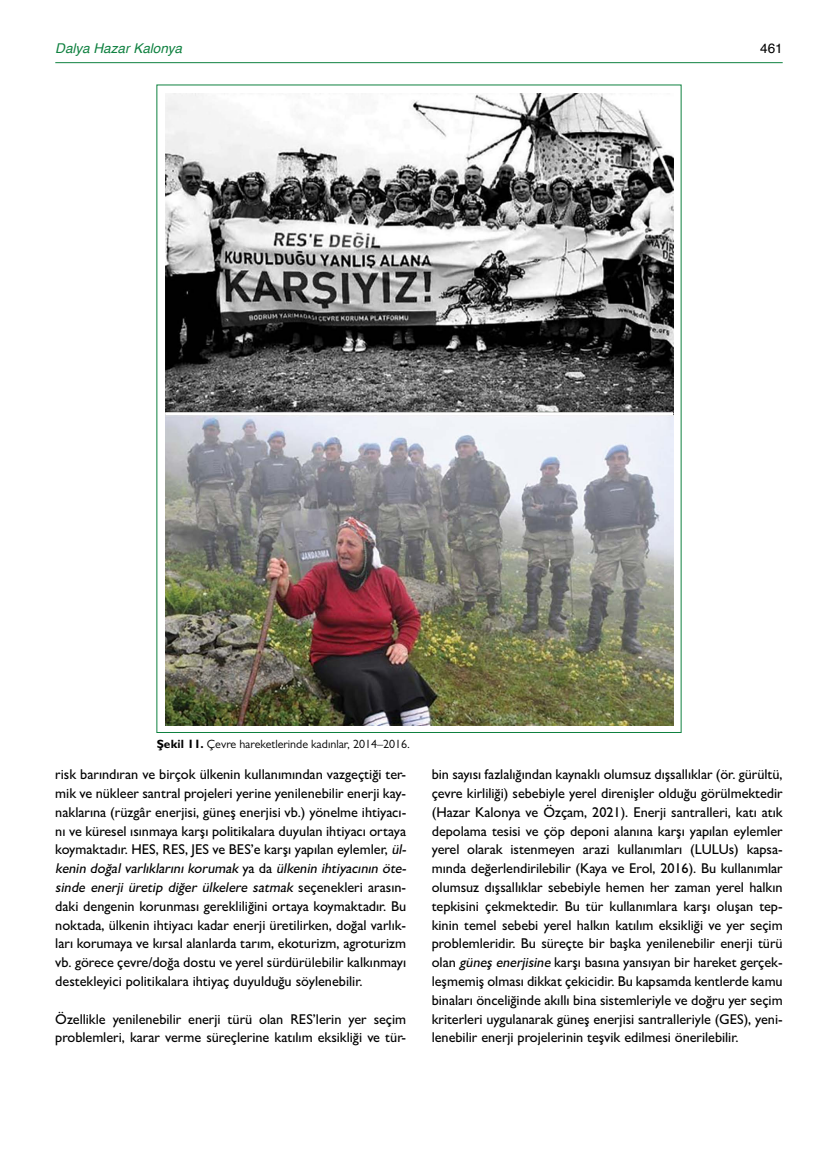
<style>
.page{position:relative;width:838px;height:1170px;background:#fff}
.page>*{position:absolute;margin:0;border:0;box-sizing:border-box;transform-origin:0 0}
.t1{font:500 14.25px/18.8px "Gill Sans MT Pro";color:#000}
.t2{font:italic 13.5px "Helvetica";color:#0f8140}
.t3{font:13.5px "Helvetica";color:#000}
.t4{font:12px "Gill Sans MT Pro";color:#000}
.s1{font-weight:700}
.s2{font-style:italic}
</style>
<div class="page">
<hr style="left:55px;top:62px;width:727px;height:1px;background:#0f8140">
<img style="left:165px;top:93px;width:508px;height:632px">
<hr style="left:165px;top:412px;width:508px;height:3px;background:#fff">
<p class="t2" style="left:55px;top:37px;width:128px">Dalya Hazar Kalonya</p>
<p class="t3" style="left:760px;top:37px;width:24px">461</p>
<p class="t4" style="left:157px;top:737px;width:255px"><span class="s1">Şekil 11.</span> Çevre hareketlerinde kadınlar, 2014–2016.</p>
<p class="t1" style="left:55px;top:764px;width:355px">risk barındıran ve birçok ülkenin kullanımından vazgeçtiği ter&shy;mik ve nükleer santral projeleri yerine yenilenebilir enerji kay&shy;naklarına (rüzgâr enerjisi, güneş enerjisi vb.) yönelme ihtiyacı&shy;nı ve küresel ısınmaya karşı politikalara duyulan ihtiyacı ortaya koymaktadır. HES, RES, JES ve BES’e karşı yapılan eylemler, <span class="s2">ül&shy;kenin doğal varlıklarını korumak</span> ya d a <span class="s2">ülkenin ihtiyacının öte&shy;sinde enerji üretip diğer ülkelere satmak</span> s e ç e n e k l e r i a ra s ı n - daki dengenin korunması gerekliliğini ortaya koymaktadır. Bu noktada, ülkenin ihtiyacı kadar enerji üretilirken, doğal varlık&shy;ları korumaya ve kırsal alanlarda tarım, ekoturizm, agroturizm vb. görece çevre/doğa dostu ve yerel sürdürülebilir kalkınmayı destekleyici politikalara ihtiyaç duyulduğu söylenebilir.</p>
<p class="t1" style="left:55px;top:1009px;width:352px">Özellikle yenilenebilir enerji türü olan RES’lerin yer seçim problemleri, karar verme süreçlerine katılım eksikliği ve tür-</p>
<p class="t1" style="left:432px;top:764px;width:352px;text-align:justify">bin sayısı fazlalığından kaynaklı olumsuz dışsallıklar (ör. gürültü, çevre kirliliği) sebebiyle yerel direnişler olduğu görülmektedir (Hazar Kalonya ve Özçam, 2021). Enerji santralleri, katı atık depolama tesisi ve çöp deponi alanına karşı yapılan eylemler yerel olarak istenmeyen arazi kullanımları (LULUs) kapsa&shy;mında değerlendirilebilir (Kaya ve Erol, 2016). Bu kullanımlar olumsuz dışsallıklar sebebiyle hemen her zaman yerel halkın tepkisini çekmektedir. Bu tür kullanımlara karşı oluşan tep&shy;kinin temel sebebi yerel halkın katılım eksikliği ve yer seçim problemleridir. Bu süreçte bir başka yenilenebilir enerji türü olan <span class="s2">güneşenerjisine</span> karşı basına yansıyan bir hareket gerçek&shy;leşmemiş olması dikkat çekicidir. Bu kapsamda kentlerde kamu binaları önceliğinde akıllı bina sistemleriyle ve doğru yer seçim kriterleri uygulanarak güneş enerjisi santralleriyle (GES), yeni&shy;lenebilir enerji projelerinin teşvik edilmesi önerilebilir.</p>
</div>
